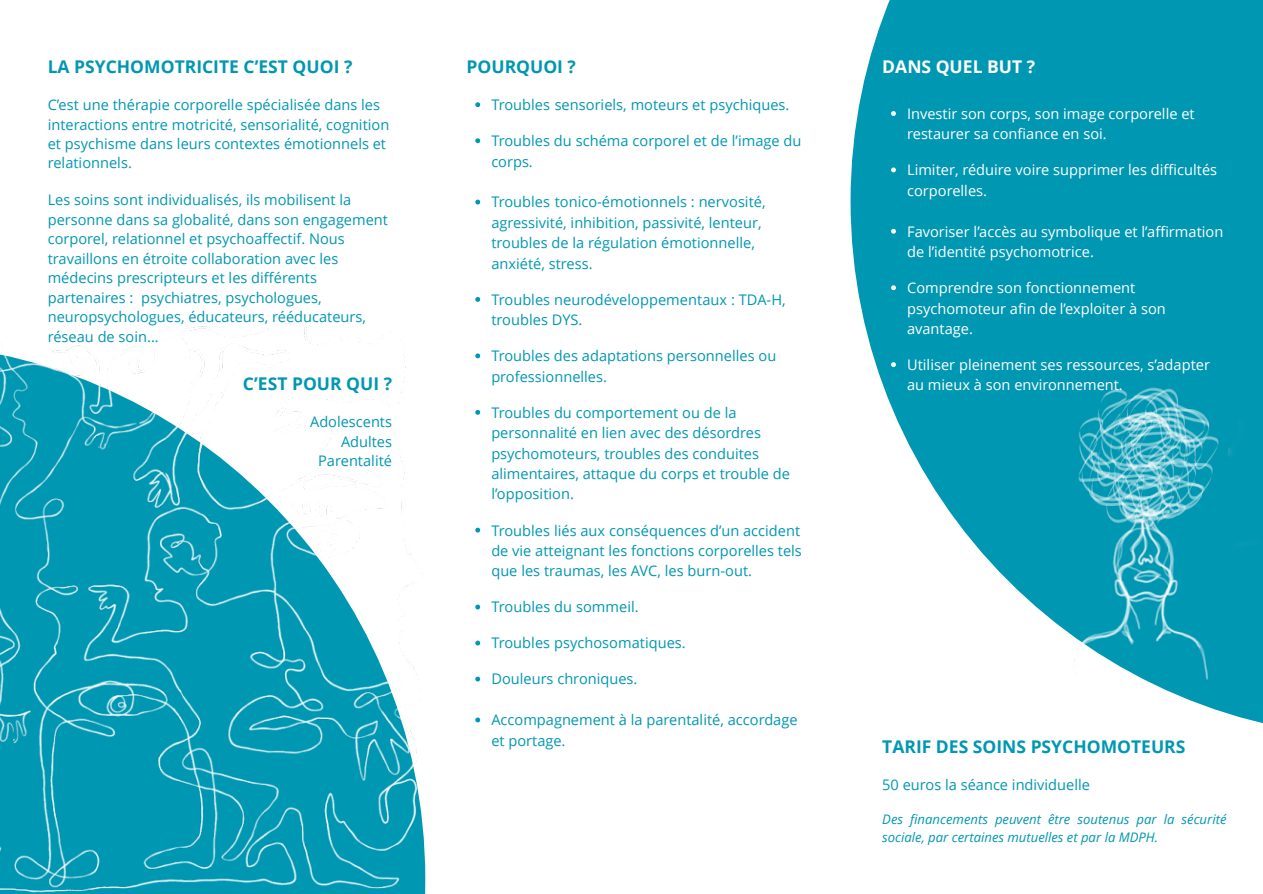
<style>
.page{position:relative;width:1263px;height:894px;background:#fff}
.page>*{position:absolute;margin:0;border:0;box-sizing:border-box;transform-origin:0 0}
.t1{font:700 17.55px "Open Sans";color:#0097b2}
.t2{font:700 17.55px "Open Sans";color:#fff}
.t3{font:14.55px "Open Sans";color:#0097b2}
.t4{font:14.55px "Open Sans";color:#fff}
.t5{font:italic 13.2px "Open Sans";color:#0097b2}
</style>
<div class="page">
<svg style="left:850px;top:0;width:413px;height:724px;fill:#0097b2"></svg>
<img style="left:0;top:318px;width:423px;height:575px">
<svg style="left:475px;top:102px;width:5px;height:5px"></svg>
<svg style="left:475px;top:138px;width:5px;height:5px"></svg>
<svg style="left:475px;top:199px;width:5px;height:5px"></svg>
<svg style="left:475px;top:297px;width:5px;height:5px"></svg>
<svg style="left:475px;top:353px;width:5px;height:5px"></svg>
<svg style="left:475px;top:410px;width:5px;height:4px"></svg>
<svg style="left:475px;top:527px;width:5px;height:5px"></svg>
<svg style="left:475px;top:604px;width:5px;height:5px"></svg>
<svg style="left:475px;top:640px;width:5px;height:5px"></svg>
<svg style="left:475px;top:676px;width:5px;height:5px"></svg>
<svg style="left:475px;top:717px;width:5px;height:5px"></svg>
<svg style="left:891px;top:111px;width:5px;height:5px"></svg>
<svg style="left:891px;top:167px;width:5px;height:5px"></svg>
<svg style="left:891px;top:229px;width:5px;height:5px"></svg>
<svg style="left:891px;top:285px;width:5px;height:5px"></svg>
<svg style="left:891px;top:362px;width:5px;height:5px"></svg>
<img style="left:1073px;top:386px;width:190px;height:294px">
<p class="t1" style="left:467px;top:60px;width:111px">POURQUOI ?</p>
<p class="t3" style="left:491px;top:99px;width:300px">Troubles sensoriels, moteurs et psychiques.</p>
<p class="t3" style="left:491px;top:135px;width:312px">Troubles du schéma corporel et de l’image du</p>
<p class="t3" style="left:491px;top:155px;width:43px">corps.</p>
<p class="t3" style="left:491px;top:196px;width:276px">Troubles tonico-émotionnels : nervosité,</p>
<p class="t3" style="left:491px;top:217px;width:272px">agressivité, inhibition, passivité, lenteur,</p>
<p class="t3" style="left:491px;top:237px;width:265px">troubles de la régulation émotionnelle,</p>
<p class="t3" style="left:491px;top:257px;width:103px">anxiété, stress.</p>
<p class="t3" style="left:491px;top:293px;width:296px">Troubles neurodéveloppementaux : TDA-H,</p>
<p class="t3" style="left:491px;top:314px;width:93px">troubles DYS.</p>
<p class="t3" style="left:491px;top:350px;width:286px">Troubles des adaptations personnelles ou</p>
<p class="t3" style="left:491px;top:370px;width:117px">professionnelles.</p>
<p class="t3" style="left:491px;top:406px;width:247px">Troubles du comportement ou de la</p>
<p class="t3" style="left:491px;top:427px;width:271px">personnalité en lien avec des désordres</p>
<p class="t3" style="left:491px;top:447px;width:269px">psychomoteurs, troubles des conduites</p>
<p class="t3" style="left:491px;top:468px;width:300px">alimentaires, attaque du corps et trouble de</p>
<p class="t3" style="left:491px;top:488px;width:84px">l’opposition.</p>
<p class="t3" style="left:491px;top:524px;width:310px">Troubles liés aux conséquences d’un accident</p>
<p class="t3" style="left:491px;top:544px;width:312px">de vie atteignant les fonctions corporelles tels</p>
<p class="t3" style="left:491px;top:565px;width:262px">que les traumas, les AVC, les burn-out.</p>
<p class="t3" style="left:491px;top:601px;width:149px">Troubles du sommeil.</p>
<p class="t3" style="left:491px;top:637px;width:196px">Troubles psychosomatiques.</p>
<p class="t3" style="left:491px;top:673px;width:148px">Douleurs chroniques.</p>
<p class="t3" style="left:491px;top:714px;width:308px">Accompagnement à la parentalité, accordage</p>
<p class="t3" style="left:491px;top:734px;width:76px">et portage.</p>
<p class="t1" style="left:882px;top:739px;width:305px">TARIF DES SOINS PSYCHOMOTEURS</p>
<p class="t3" style="left:882px;top:779px;width:209px">50 euros la séance individuelle</p>
<p class="t5" style="left:882px;top:814px;width:346px">Des financements peuvent être soutenus par la sécurité</p>
<p class="t5" style="left:882px;top:831px;width:277px">sociale, par certaines mutuelles et par la MDPH.</p>
<p class="t2" style="left:882px;top:60px;width:154px">DANS QUEL BUT ?</p>
<p class="t4" style="left:907px;top:108px;width:289px">Investir son corps, son image corporelle et</p>
<p class="t4" style="left:907px;top:128px;width:201px">restaurer sa confiance en soi.</p>
<p class="t4" style="left:907px;top:164px;width:312px">Limiter, réduire voire supprimer les difficultés</p>
<p class="t4" style="left:907px;top:184px;width:81px">corporelles.</p>
<p class="t4" style="left:907px;top:225px;width:318px">Favoriser l’accès au symbolique et l’affirmation</p>
<p class="t4" style="left:907px;top:246px;width:188px">de l’identité psychomotrice.</p>
<p class="t4" style="left:907px;top:282px;width:230px">Comprendre son fonctionnement</p>
<p class="t4" style="left:907px;top:302px;width:260px">psychomoteur afin de l’exploiter à son</p>
<p class="t4" style="left:907px;top:323px;width:67px">avantage.</p>
<p class="t4" style="left:907px;top:359px;width:304px">Utiliser pleinement ses ressources, s’adapter</p>
<p class="t1" style="left:48px;top:60px;width:306px">LA PSYCHOMOTRICITE C’EST QUOI ?</p>
<p class="t3" style="left:48px;top:99px;width:334px">C’est une thérapie corporelle spécialisée dans les</p>
<p class="t3" style="left:48px;top:118px;width:343px">interactions entre motricité, sensorialité, cognition</p>
<p class="t3" style="left:48px;top:138px;width:340px">et psychisme dans leurs contextes émotionnels et</p>
<p class="t3" style="left:48px;top:157px;width:86px">relationnels.</p>
<p class="t3" style="left:48px;top:194px;width:305px">Les soins sont individualisés, ils mobilisent la</p>
<p class="t3" style="left:48px;top:214px;width:342px">personne dans sa globalité, dans son engagement</p>
<p class="t3" style="left:48px;top:233px;width:299px">corporel, relationnel et psychoaffectif. Nous</p>
<p class="t3" style="left:48px;top:253px;width:292px">travaillons en étroite collaboration avec les</p>
<p class="t3" style="left:48px;top:272px;width:271px">médecins prescripteurs et les différents</p>
<p class="t3" style="left:48px;top:291px;width:275px">partenaires : psychiatres, psychologues,</p>
<p class="t3" style="left:48px;top:311px;width:320px">neuropsychologues, éducateurs, rééducateurs,</p>
<p class="t3" style="left:48px;top:330px;width:113px">réseau de soin...</p>
<p class="t1" style="left:243px;top:376px;width:151px">C’EST POUR QUI ?</p>
<p class="t4" style="left:907px;top:379px;width:217px">au mieux à son environnement.</p>
<p class="t3" style="left:310px;top:416px;width:83px">Adolescents</p>
<p class="t3" style="left:341px;top:435px;width:53px">Adultes</p>
<p class="t3" style="left:318px;top:455px;width:75px">Parentalité</p>
</div>
